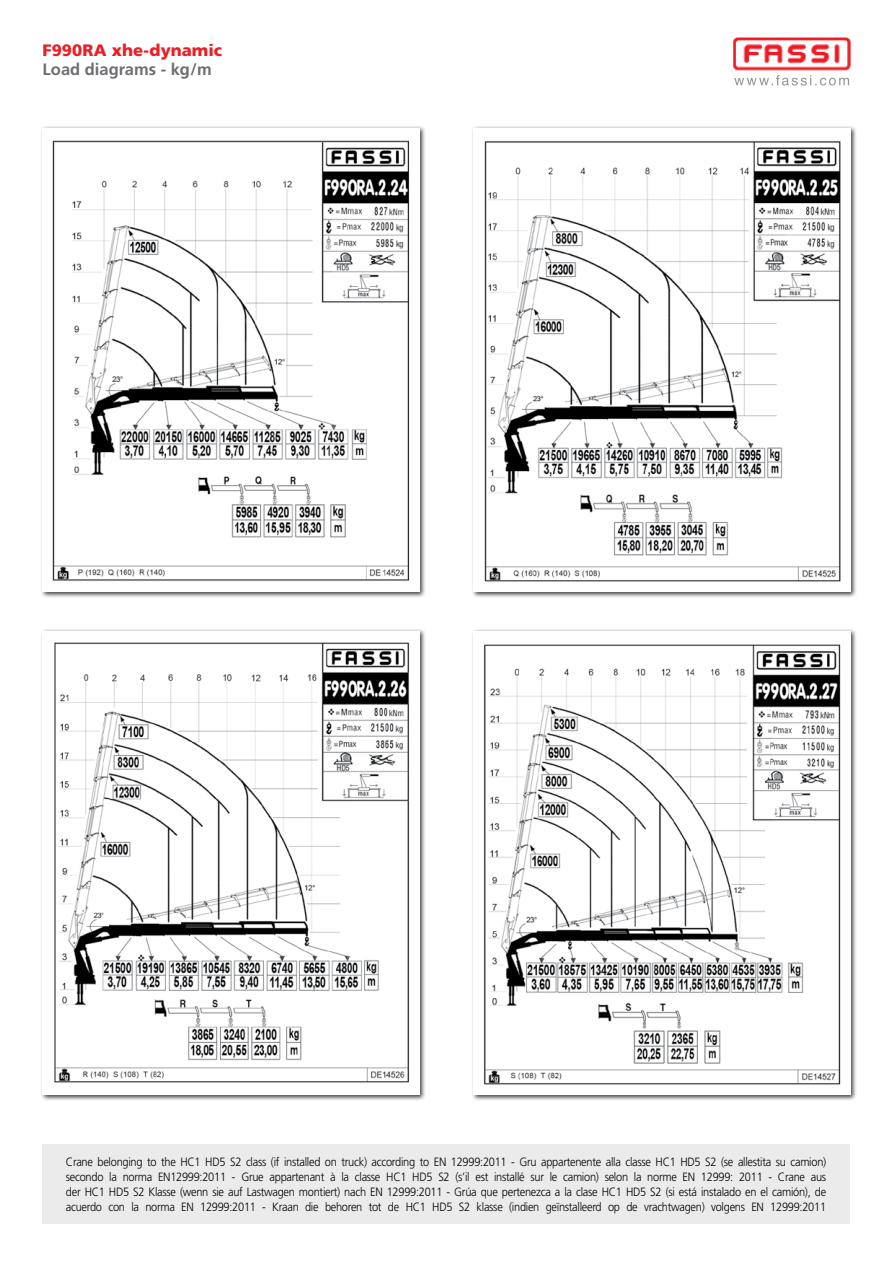
<style>
.page{position:relative;width:893px;height:1263px;background:#fff}
.page>*{position:absolute;margin:0;border:0;box-sizing:border-box;transform-origin:0 0}
.t1{font:900 16.5px "Frutiger";letter-spacing:.005em;color:#ed1d24}
.t2{font:700 16.5px "Frutiger";color:#6d6e71}
.t3{font:300 12px/15px "Frutiger";letter-spacing:-.025em;color:#000;text-align:justify;scale:.92 1}
</style>
<div class="page">
<div style="left:40px;top:125px;width:387px;height:473px;background:#000;opacity:.75"></div>
<div style="left:43px;top:128px;width:377px;height:463px;background:#fff"></div>
<div style="left:40px;top:628px;width:387px;height:474px;background:#000;opacity:.75"></div>
<div style="left:43px;top:631px;width:377px;height:464px;background:#fff"></div>
<div style="left:471px;top:125px;width:386px;height:473px;background:#000;opacity:.75"></div>
<div style="left:473px;top:128px;width:377px;height:463px;background:#fff"></div>
<div style="left:471px;top:628px;width:386px;height:474px;background:#000;opacity:.75"></div>
<div style="left:473px;top:631px;width:377px;height:464px;background:#fff"></div>
<svg style="left:734px;top:75px;width:115px;height:11px"></svg>
<img style="left:733px;top:37px;width:117px;height:34px">
<div style="left:43px;top:1144px;width:807px;height:79px;background:#ebebec"></div>
<img style="left:52px;top:140px;width:358px;height:441px">
<img style="left:50px;top:630px;width:369px;height:453px">
<img style="left:480px;top:630px;width:365px;height:455px">
<img style="left:484px;top:141px;width:357px;height:441px">
<h1 class="t1" style="left:43px;top:40px;width:181px">F990RA xhe-dynamic</h1>
<h1 class="t2" style="left:43px;top:60px;width:171px">Load diagrams - kg/m</h1>
<p class="t3" style="left:66px;top:1154px;width:828px">Crane belonging to the HC1 HD5 S2 class (if installed on truck) according to EN 12999:2011 - Gru appartenente alla classe HC1 HD5 S2 (se allestita su camion) secondo la norma EN12999:2011 - Grue appartenant à la classe HC1 HD5 S2 (s’il est installé sur le camion) selon la norme EN 12999: 2011 - Crane aus der HC1 HD5 S2 Klasse (wenn sie auf Lastwagen montiert) nach EN 12999:2011 - Grúa que pertenezca a la clase HC1 HD5 S2 (si está instalado en el camión), de acuerdo con la norma EN 12999:2011 - Kraan die behoren tot de HC1 HD5 S2 klasse (indien geïnstalleerd op de vrachtwagen) volgens EN 12999:2011</p>
</div>
